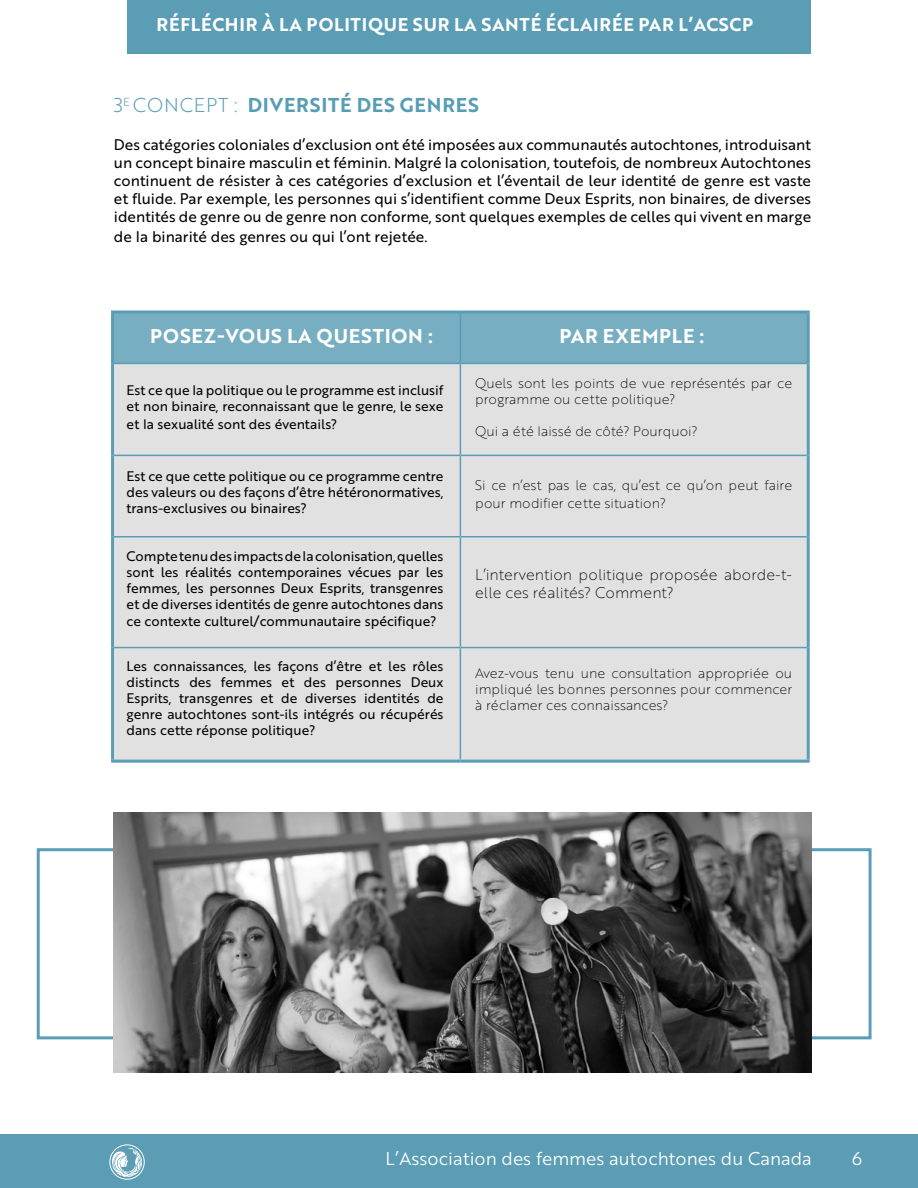
<style>
.page{position:relative;width:918px;height:1188px;background:#fff}
.page>*{position:absolute;margin:0;border:0;box-sizing:border-box;transform-origin:0 0}
.t1{font:19.5px "Brother 1816 Bold";letter-spacing:.04em;color:#fff}
.t2{font:19.5px "Brother 1816 Bold";letter-spacing:.04em;color:#599db5}
.t3{font:18px "Brother 1816 Bold";letter-spacing:.04em;color:#fff}
.t4{font:18px "Brother 1816 Book";color:#fff}
.t5{font:15px/18px "Brother 1816 Regular";color:#000101;text-align:justify}
.t6{font:15px/18px "Brother 1816 Thin";color:#000101}
.t7{font:13.5px/16.2px "Brother 1816 Regular";color:#000101;text-align:justify}
.t8{font:13.5px/16.2px "Brother 1816 Thin";color:#000101}
.s1{font-family:"Brother 1816 Light"}
</style>
<div class="page">
<div style="left:0;top:1134px;width:918px;height:54px;background:#5a9db5"></div>
<div style="left:128px;top:0;width:683px;height:54px;background:#5a9db5"></div>
<div style="left:112px;top:313px;width:696px;height:450px;background:#e2e1e1"></div>
<div style="left:113px;top:311px;width:694px;height:53px;background:#77aec1"></div>
<hr style="left:460px;top:313px;width:1px;height:50px;background:#5a9db5">
<hr style="left:114px;top:363px;width:346px;height:1px;background:#5a9db5">
<hr style="left:460px;top:363px;width:347px;height:1px;background:#5a9db5">
<hr style="left:460px;top:364px;width:1px;height:91px;background:#5a9db5">
<hr style="left:114px;top:455px;width:346px;height:1px;background:#5a9db5">
<hr style="left:460px;top:455px;width:347px;height:1px;background:#5a9db5">
<hr style="left:460px;top:456px;width:1px;height:80px;background:#5a9db5">
<hr style="left:114px;top:536px;width:346px;height:2px;background:#5a9db5">
<hr style="left:460px;top:536px;width:347px;height:2px;background:#5a9db5">
<hr style="left:460px;top:538px;width:1px;height:109px;background:#5a9db5">
<hr style="left:114px;top:647px;width:346px;height:1px;background:#5a9db5">
<hr style="left:460px;top:647px;width:347px;height:1px;background:#5a9db5">
<hr style="left:460px;top:648px;width:1px;height:112px;background:#5a9db5">
<svg style="left:111px;top:310px;width:349px;height:4px"></svg>
<hr style="left:111px;top:313px;width:3px;height:50px;background:#5a9db5">
<svg style="left:460px;top:310px;width:350px;height:4px"></svg>
<hr style="left:807px;top:313px;width:3px;height:50px;background:#5a9db5">
<hr style="left:111px;top:363px;width:3px;height:92px;background:#5a9db5">
<hr style="left:807px;top:363px;width:3px;height:92px;background:#5a9db5">
<hr style="left:111px;top:455px;width:3px;height:82px;background:#5a9db5">
<hr style="left:807px;top:455px;width:3px;height:82px;background:#5a9db5">
<hr style="left:111px;top:537px;width:3px;height:111px;background:#5a9db5">
<hr style="left:807px;top:537px;width:3px;height:111px;background:#5a9db5">
<hr style="left:111px;top:648px;width:3px;height:112px;background:#5a9db5">
<hr style="left:807px;top:648px;width:3px;height:112px;background:#5a9db5">
<hr style="left:111px;top:760px;width:349px;height:3px;background:#5a9db5">
<hr style="left:460px;top:760px;width:350px;height:3px;background:#5a9db5">
<img style="left:114px;top:812px;width:697px;height:260px">
<svg style="left:112px;top:1148px;width:30px;height:29px"></svg>
<div style="left:110px;top:1145px;width:35px;height:35px;border:1px solid #fff;border-radius:50%"></div>
<h2 class="t3" style="left:157px;top:11px;width:598px">RÉFLÉCHIR À LA POLITIQUE SUR LA SANTÉ ÉCLAIRÉE PAR L’ACSCP</h2>
<h1 class="t2" style="left:114px;top:90px;width:366px"><span class="s1">3</span><sup>E</sup> <span class="s1">CONCEPT :</span> DIVERSITÉ DES GENRES</h1>
<p class="t5" style="left:114px;top:135px;width:699px">Des catégories coloniales d’exclusion ont été imposées aux communautés autochtones, introduisant un concept binaire masculin et féminin. Malgré la colonisation, toutefois, de nombreux Autochtones continuent de résister à ces catégories d’exclusion et l’éventail de leur identité de genre est vaste et fluide. Par exemple, les personnes qui s’identifient comme Deux Esprits, non binaires, de diverses identités de genre ou de genre non conforme, sont quelques exemples de celles qui vivent en marge</p>
<p class="t5" style="left:114px;top:227px;width:315px">de la binarité des genres ou qui l’ont rejetée.</p>
<h1 class="t1" style="left:150px;top:321px;width:284px">POSEZ-VOUS LA QUESTION :</h1>
<h1 class="t1" style="left:559px;top:321px;width:146px">PAR EXEMPLE :</h1>
<p class="t7" style="left:127px;top:382px;width:319px">Est ce que la politique ou le programme est inclusif et non binaire, reconnaissant que le genre, le sexe</p>
<p class="t7" style="left:127px;top:416px;width:212px">et la sexualité sont des éventails?</p>
<p class="t8" style="left:475px;top:374px;width:319px">Quels sont les points de vue représentés par ce programme ou cette politique?</p>
<p class="t8" style="left:475px;top:423px;width:224px">Qui a été laissé de côté? Pourquoi?</p>
<p class="t7" style="left:127px;top:467px;width:319px">Est ce que cette politique ou ce programme centre des valeurs ou des façons d’être hétéronormatives, trans-exclusives ou binaires?</p>
<p class="t7" style="left:127px;top:547px;width:319px">Compte tenu des impacts de la colonisation, quelles sont les réalités contemporaines vécues par les femmes, les personnes Deux Esprits, transgenres et de diverses identités de genre autochtones dans ce contexte culturel/communautaire spécifique?</p>
<p class="t7" style="left:127px;top:657px;width:319px">Les connaissances, les façons d’être et les rôles distincts des femmes et des personnes Deux Esprits, transgenres et de diverses identités de genre autochtones sont-ils intégrés ou récupérés dans cette réponse politique?</p>
<p class="t8" style="left:475px;top:475px;width:319px;line-height:18px">Si ce n’est pas le cas, qu’est ce qu’on peut faire pour modifier cette situation?</p>
<p class="t6" style="left:475px;top:565px;width:319px">L’intervention politique proposée aborde-t&shy;elle ces réalités? Comment?</p>
<p class="t8" style="left:475px;top:665px;width:319px;text-align:justify">Avez-vous tenu une consultation appropriée ou impliqué les bonnes personnes pour commencer à réclamer ces connaissances?</p>
<h2 class="t4" style="left:386px;top:1146px;width:428px">L’Association des femmes autochtones du Canada</h2>
<h2 class="t4" style="left:852px;top:1145px;width:12px">6</h2>
</div>
